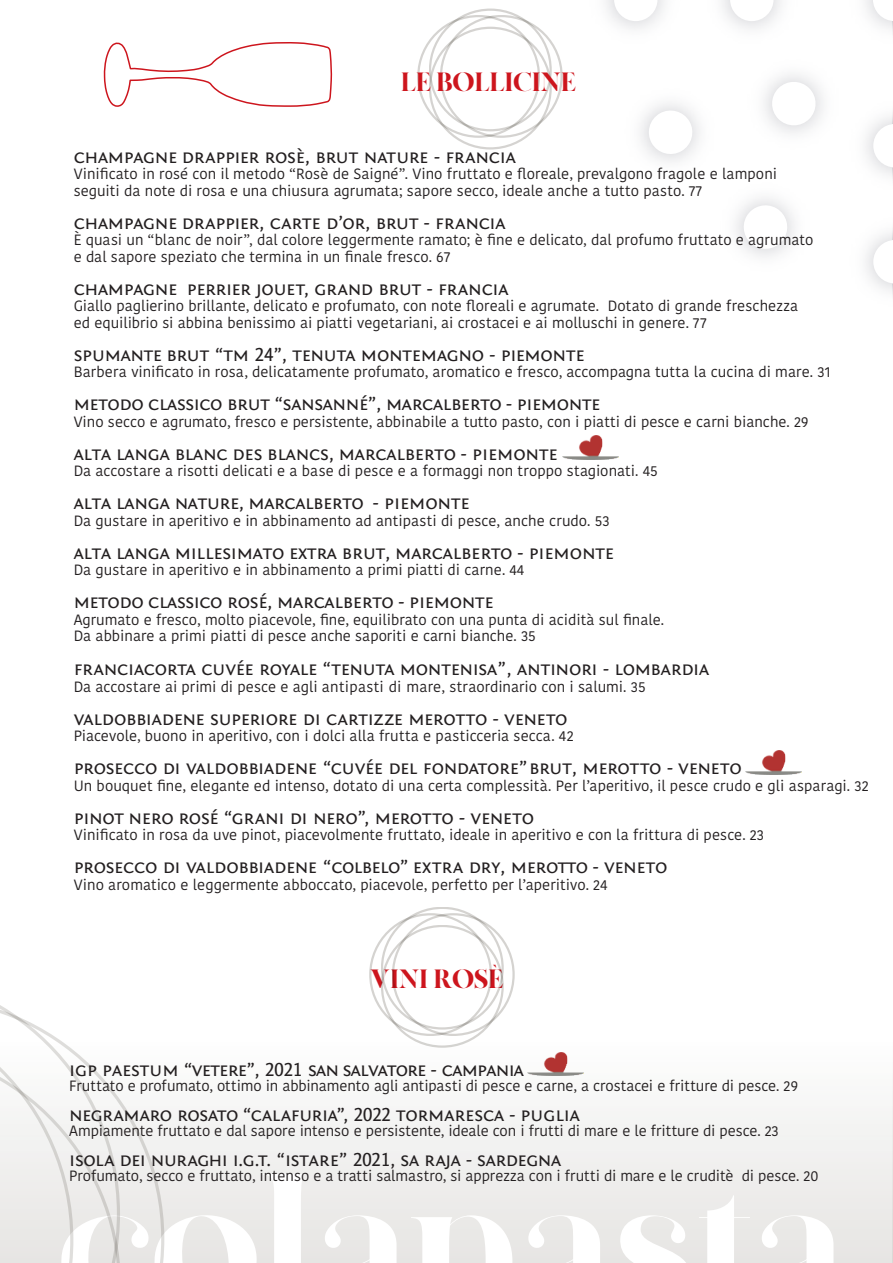
<style>
.page{position:relative;width:893px;height:1263px;background:#fff}
.page>*{position:absolute;margin:0;border:0;box-sizing:border-box;transform-origin:0 0}
.t1{font:900 26.4px "MADE Canvas";letter-spacing:-.01em;color:#cd151d}
.t2{font:19.8px "Fontin Sans Small Caps";letter-spacing:-.02em;color:#231f20}
.t3{font:19.8px "Fontin Sans Small Caps";letter-spacing:-.045em;color:#231f20}
.t4{font:14.85px/16.5px "Kohinoor Devanagari";color:#231f20}
</style>
<div class="page">
<div style="left:0;top:848px;width:893px;height:415px;background:linear-gradient(to bottom,#fff,#ebeae8)"></div>
<img style="left:606px;top:0;width:287px;height:296px">
<svg style="left:614px;top:0;width:44px;height:21px"></svg>
<svg style="left:646px;top:107px;width:49px;height:50px"></svg>
<svg style="left:741px;top:202px;width:49px;height:50px"></svg>
<svg style="left:730px;top:0;width:44px;height:21px"></svg>
<svg style="left:770px;top:80px;width:48px;height:47px"></svg>
<svg style="left:318px;top:1215px;width:194px;height:47px"></svg>
<svg style="left:521px;top:1195px;width:327px;height:67px"></svg>
<svg style="left:892px;top:848px;width:1px;height:414px"></svg>
<svg style="left:873px;top:240px;width:20px;height:43px"></svg>
<svg style="left:873px;top:124px;width:20px;height:43px"></svg>
<svg style="left:873px;top:0;width:20px;height:21px"></svg>
<svg style="left:312px;top:1262px;width:581px;height:1px"></svg>
<svg style="left:0;top:971px;width:312px;height:292px"></svg>
<div style="left:381px;top:907px;width:122px;height:122px;border:2px solid #95928b;border-radius:50%"></div>
<div style="left:392px;top:913px;width:122px;height:123px;border:2px solid #95928b;border-radius:50%"></div>
<div style="left:429px;top:9px;width:122px;height:122px;border:2px solid #95928b;border-radius:50%"></div>
<div style="left:440px;top:15px;width:122px;height:123px;border:2px solid #95928b;border-radius:50%"></div>
<svg style="left:103px;top:42px;width:229px;height:65px"></svg>
<img style="left:563px;top:436px;width:56px;height:23px">
<img style="left:745px;top:751px;width:56px;height:23px">
<img style="left:527px;top:1052px;width:57px;height:23px">
<h1 class="t1" style="left:401px;top:68px;width:177px">LE BOLLICINE</h1>
<h2 class="t2" style="left:74px;top:145px;width:444px">champagne drappier rosè, brut nature - francia</h2>
<p class="t4" style="left:74px;top:166px;width:705px">Vinificato in rosé con il metodo “Rosè de Saigné”. Vino fruttato e floreale, prevalgono fragole e lamponi seguiti da note di rosa e una chiusura agrumata; sapore secco, ideale anche a tutto pasto. 77</p>
<h2 class="t2" style="left:74px;top:211px;width:434px">champagne drappier, carte d’or, brut - francia</h2>
<p class="t4" style="left:74px;top:232px;width:741px">È quasi un “blanc de noir”, dal colore leggermente ramato; è fine e delicato, dal profumo fruttato e agrumato e dal sapore speziato che termina in un finale fresco. 67</p>
<h2 class="t2" style="left:74px;top:277px;width:436px">champagne perrier jouet, grand brut - francia</h2>
<p class="t4" style="left:74px;top:298px;width:726px">Giallo paglierino brillante, delicato e profumato, con note floreali e agrumate. Dotato di grande freschezza ed equilibrio si abbina benissimo ai piatti vegetariani, ai crostacei e ai molluschi in genere. 77</p>
<h2 class="t2" style="left:74px;top:343px;width:513px">spumante brut “tm 24”, tenuta montemagno - piemonte</h2>
<p class="t4" style="left:74px;top:364px;width:759px">Barbera vinificato in rosa, delicatamente profumato, aromatico e fresco, accompagna tutta la cucina di mare. 31</p>
<h2 class="t2" style="left:74px;top:393px;width:528px">metodo classico brut “sansanné”, marcalberto - piemonte</h2>
<p class="t4" style="left:74px;top:413px;width:736px">Vino secco e agrumato, fresco e persistente, abbinabile a tutto pasto, con i piatti di pesce e carni bianche. 29</p>
<h2 class="t2" style="left:74px;top:442px;width:486px">alta langa blanc des blancs, marcalberto - piemonte</h2>
<p class="t4" style="left:74px;top:463px;width:585px">Da accostare a risotti delicati e a base di pesce e a formaggi non troppo stagionati. 45</p>
<h2 class="t2" style="left:74px;top:492px;width:398px">alta langa nature, marcalberto - piemonte</h2>
<p class="t4" style="left:74px;top:512px;width:537px">Da gustare in aperitivo e in abbinamento ad antipasti di pesce, anche crudo. 53</p>
<h2 class="t2" style="left:74px;top:541px;width:542px">alta langa millesimato extra brut, marcalberto - piemonte</h2>
<p class="t4" style="left:74px;top:562px;width:452px">Da gustare in aperitivo e in abbinamento a primi piatti di carne. 44</p>
<h2 class="t2" style="left:74px;top:591px;width:422px">metodo classico rosé, marcalberto - piemonte</h2>
<p class="t4" style="left:74px;top:611px;width:592px">Agrumato e fresco, molto piacevole, fine, equilibrato con una punta di acidità sul finale.<br>Da abbinare a primi piatti di pesce anche saporiti e carni bianche. 35</p>
<h2 class="t2" style="left:74px;top:658px;width:637px">franciacorta cuvée royale “tenuta montenisa”, antinori - lombardia</h2>
<p class="t4" style="left:74px;top:678px;width:573px">Da accostare ai primi di pesce e agli antipasti di mare, straordinario con i salumi. 35</p>
<h2 class="t2" style="left:74px;top:707px;width:495px">valdobbiadene superiore di cartizze merotto - veneto</h2>
<p class="t4" style="left:74px;top:728px;width:502px">Piacevole, buono in aperitivo, con i dolci alla frutta e pasticceria secca. 42</p>
<h2 class="t2" style="left:74px;top:757px;width:670px">prosecco di valdobbiadene “cuvée del fondatore” brut, merotto - veneto</h2>
<p class="t4" style="left:74px;top:777px;width:797px">Un bouquet fine, elegante ed intenso, dotato di una certa complessità. Per l’aperitivo, il pesce crudo e gli asparagi. 32</p>
<h2 class="t2" style="left:74px;top:806px;width:462px">pinot nero rosé “grani di nero”, merotto - veneto</h2>
<p class="t4" style="left:74px;top:827px;width:692px">Vinificato in rosa da uve pinot, piacevolmente fruttato, ideale in aperitivo e con la frittura di pesce. 23</p>
<h2 class="t2" style="left:74px;top:856px;width:595px">prosecco di valdobbiadene “colbelo” extra dry, merotto - veneto</h2>
<p class="t4" style="left:74px;top:876px;width:535px">Vino aromatico e leggermente abboccato, piacevole, perfetto per l’aperitivo. 24</p>
<h1 class="t1" style="left:370px;top:964px;width:135px">VINI ROSÈ</h1>
<h2 class="t3" style="left:69px;top:1058px;width:456px">igp paestum “vetere”, 2021 san salvatore - campania</h2>
<p class="t4" style="left:69px;top:1077px;width:730px">Fruttato e profumato, ottimo in abbinamento agli antipasti di pesce e carne, a crostacei e fritture di pesce. 29</p>
<h2 class="t2" style="left:69px;top:1103px;width:512px">negramaro rosato “calafuria”, 2022 tormaresca - puglia</h2>
<p class="t4" style="left:69px;top:1122px;width:711px">Ampiamente fruttato e dal sapore intenso e persistente, ideale con i frutti di mare e le fritture di pesce. 23</p>
<h2 class="t2" style="left:69px;top:1148px;width:494px">isola dei nuraghi i.g.t. “istare” 2021, sa raja - sardegna</h2>
<p class="t4" style="left:69px;top:1167px;width:751px">Profumato, secco e fruttato, intenso e a tratti salmastro, si apprezza con i frutti di mare e le cruditè di pesce. 20</p>
</div>
